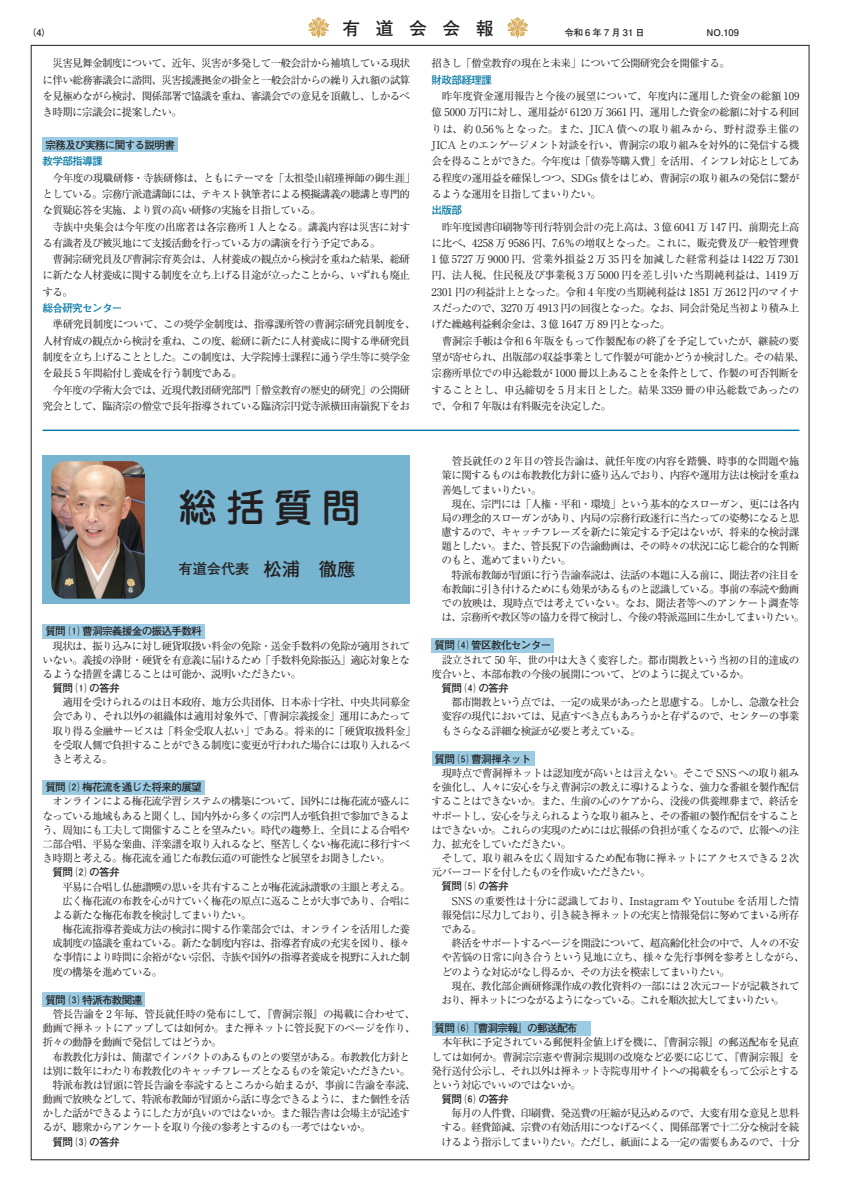
<style>
.page{position:relative;width:842px;height:1191px;background:#fff}
.page>*{position:absolute;margin:0;border:0;box-sizing:border-box;transform-origin:0 0}
.t1{font:500 38.3px "Jun 34 Pro";color:#231f20}
.t2{font:700 17.7px "Futo Go B101 Pr 6";letter-spacing:.88em;color:#231f20}
.t3{font:700 14.2px "Futo Go B101 Pr 6";color:#231f20}
.総長演説_本文_15Q{font:10.6px/16.3px "Ryumin Pr 6 N";letter-spacing:-.065em;color:#231f20}
.字下げ1{font:10.6px/14.2px "Ryumin Pr 6 N";letter-spacing:-.065em;color:#231f20;text-align:justify}
.横組_本文_15Q{font:10.6px/14.2px "Ryumin Pr 6 N";letter-spacing:-.065em;color:#231f20;text-align:justify}
.総括質問_見出{font:700 10.6px "Futo Go B101 Pr 6 N";letter-spacing:-.065em;color:#231f20}
.字下げ1-2{font:10.6px/14.2px "Ryumin Pr 6 N";letter-spacing:-.085em;color:#231f20}
.横組_本文_15Q-2{font:10.6px/14.2px "Ryumin Pr 6 N";letter-spacing:-.04em;color:#231f20}
.答弁{font:700 10.6px "Futo Go B101 Pr 6 N";letter-spacing:-.065em;color:#231f20}
.総長演説_見出{font:700 10.6px "Futo Go B101 Pr 6 N";letter-spacing:-.065em;color:#0076a3}
.総括質問_見出_アキなし{font:700 10.6px "Futo Go B101 Pr 6 N";letter-spacing:-.065em;color:#231f20}
.t4{font:700 9.2px "Futo Go B101 Pr 6";letter-spacing:.245em;color:#231f20}
.s1{font-size:18.4px}
</style>
<div class="page">
<img style="left:309px;top:17px;width:19px;height:20px">
<img style="left:508px;top:17px;width:19px;height:20px">
<div style="left:43px;top:137px;width:135px;height:15px;background:#9bcce3"></div>
<div style="left:43px;top:624px;width:162px;height:15px;background:#9bcce3"></div>
<div style="left:43px;top:780px;width:162px;height:14px;background:#9bcce3"></div>
<div style="left:43px;top:992px;width:102px;height:15px;background:#9bcce3"></div>
<div style="left:432px;top:638px;width:122px;height:15px;background:#9bcce3"></div>
<div style="left:432px;top:751px;width:102px;height:15px;background:#9bcce3"></div>
<div style="left:432px;top:1020px;width:158px;height:15px;background:#9bcce3"></div>
<div style="left:43px;top:456px;width:367px;height:148px;background:#76b4cf"></div>
<img style="left:51px;top:461px;width:94px;height:137px">
<hr style="left:43px;top:429px;width:756px;height:2px;background:#0076a3">
<p class="t4" style="left:27px;top:25px;width:25px">（4）</p>
<h2 class="t2" style="left:343px;top:14px;width:152px">有道会会報</h2>
<p class="t4" style="left:564px;top:25px;width:82px">令和6年7月31日</p>
<p class="t4" style="left:707px;top:25px;width:34px">NO.109</p>
<p class="総長演説_本文_15Q" style="left:432px;top:55px;width:300px">招きし「僧堂教育の現在と未来」について公開研究会を開催する。</p>
<p class="総長演説_見出" style="left:432px;top:71px;width:62px">財政部経理課</p>
<p class="総長演説_本文_15Q" style="left:432px;top:87px;width:369px;text-align:justify">　昨年度資金運用報告と今後の展望について、年度内に運用した資金の総額 109億 5000 万円に対し、運用益が 6120 万 3661 円、運用した資金の総額に対する利回りは、約 0.56％となった。また、JICA 債への取り組みから、野村證券主催のJICA とのエンゲージメント対談を行い、曹洞宗の取り組みを対外的に発信する機会を得ることができた。今年度は「債券等購入費」を活用、インフレ対応としてある程度の運用益を確保しつつ、SDGs 債をはじめ、曹洞宗の取り組みの発信に繋がるような運用を目指してまいりたい。</p>
<p class="総長演説_見出" style="left:432px;top:202px;width:32px">出版部</p>
<p class="総長演説_本文_15Q" style="left:432px;top:218px;width:369px;text-align:justify">　昨年度図書印刷物等刊行特別会計の売上高は、3 億 6041 万 147 円、前期売上高に比べ、4258 万 9586 円、7.6％の増収となった。これに、販売費及び一般管理費1 億 5727 万 9000 円、営業外損益 2 万 35 円を加減した経常利益は 1422 万 7301円、法人税、住民税及び事業税 3 万 5000 円を差し引いた当期純利益は、1419 万2301 円の利益計上となった。令和 4 年度の当期純利益は 1851 万 2612 円のマイナスだったので、3270 万 4913 円の回復となった。なお、同会計発足当初より積み上げた繰越利益剰余金は、3 億 1647 万 89 円となった。</p>
<p class="総長演説_本文_15Q" style="left:432px;top:332px;width:375px">　曹洞宗手帳は令和 6 年版をもって作製配布の終了を予定していたが、継続の要望が寄せられ、出版部の収益事業として作製が可能かどうか検討した。その結果、宗務所単位での申込総数が 1000 冊以上あることを条件として、作製の可否判断をすることとし、申込締切を 5 月末日とした。結果 3359 冊の申込総数であったので、令和 7 年版は有料販売を決定した。</p>
<p class="総長演説_本文_15Q" style="left:43px;top:55px;width:369px;text-align:justify">　災害見舞金制度について、近年、災害が多発して一般会計から補填している現状に伴い総務審議会に諮問、災害援護拠金の掛金と一般会計からの繰り入れ額の試算を見極めながら検討、関係部署で協議を重ね、審議会での意見を頂戴し、しかるべき時期に宗議会に提案したい。</p>
<p class="総括質問_見出_アキなし" style="left:45px;top:136px;width:131px">宗務及び実務に関する説明書</p>
<p class="総長演説_見出" style="left:43px;top:153px;width:62px">教学部指導課</p>
<p class="総長演説_本文_15Q" style="left:43px;top:169px;width:375px">　今年度の現職研修・寺族研修は、ともにテーマを「太祖瑩山紹瑾禅師の御生涯」としている。宗務庁派遣講師には、テキスト執筆者による模擬講義の聴講と専門的な質疑応答を実施、より質の高い研修の実施を目指している。</p>
<p class="総長演説_本文_15Q" style="left:43px;top:218px;width:369px">　寺族中央集会は今年度の出席者は各宗務所 1 人となる。講義内容は災害に対する有識者及び被災地にて支援活動を行っている方の講演を行う予定である。</p>
<p class="総長演説_本文_15Q" style="left:43px;top:250px;width:369px;text-align:justify">　曹洞宗研究員及び曹洞宗育英会は、人材養成の観点から検討を重ねた結果、総研に新たな人材養成に関する制度を立ち上げる目途が立ったことから、いずれも廃止する。</p>
<p class="総長演説_見出" style="left:43px;top:299px;width:82px">総合研究センター</p>
<p class="総長演説_本文_15Q" style="left:43px;top:316px;width:375px">　準研究員制度について、この奨学金制度は、指導課所管の曹洞宗研究員制度を、人材育成の観点から検討を重ね、この度、総研に新たに人材養成に関する準研究員制度を立ち上げることとした。この制度は、大学院博士課程に通う学生等に奨学金を最長 5 年間給付し養成を行う制度である。</p>
<p class="総長演説_本文_15Q" style="left:43px;top:381px;width:369px">　今年度の学術大会では、近現代教団研究部門「僧堂教育の歴史的研究」の公開研究会として、臨済宗の僧堂で長年指導されている臨済宗円覚寺派横田南嶺猊下をお</p>
<p class="t1" style="left:178px;top:477px;width:183px">総括質問</p>
<p class="t3" style="left:178px;top:557px;width:179px">有道会代表　<span class="s1">松浦　徹應</span></p>
<p class="総括質問_見出" style="left:45px;top:623px;width:158px">質問 ⑴ 曹洞宗義援金の振込手数料</p>
<p class="横組_本文_15Q" style="left:43px;top:638px;width:369px">　現状は、振り込みに対し硬貨取扱い料金の免除・送金手数料の免除が適用されていない。義援の浄財・硬貨を有意義に届けるため「手数料免除振込」適応対象となるような措置を講じることは可能か、説明いただきたい。</p>
<p class="答弁" style="left:52px;top:679px;width:69px">質問 ⑴ の答弁</p>
<p class="字下げ1" style="left:52px;top:694px;width:365px;text-align:left">　適用を受けられるのは日本政府、地方公共団体、日本赤十字社、中央共同募金会であり、それ以外の組織体は適用対象外で、「曹洞宗義援金」運用にあたって取り得る金融サービスは「料金受取人払い」である。将来的に「硬貨取扱料金」を受取人側で負担することができる制度に変更が行われた場合には取り入れるべきと考える。</p>
<p class="総括質問_見出" style="left:45px;top:778px;width:158px">質問 ⑵ 梅花流を通じた将来的展望</p>
<p class="横組_本文_15Q" style="left:43px;top:794px;width:369px">　オンラインによる梅花流学習システムの構築について、国外には梅花流が盛んになっている地域もあると聞くし、国内外から多くの宗門人が低負担で参加できるよう、周知にも工夫して開催することを望みたい。時代の趨勢上、全員による合唱や二部合唱、平易な楽曲、洋楽譜を取り入れるなど、堅苦しくない梅花流に移行すべき時期と考える。梅花流を通じた布教伝道の可能性など展望をお聞きしたい。</p>
<p class="答弁" style="left:52px;top:864px;width:69px">質問 ⑵ の答弁</p>
<p class="字下げ1" style="left:52px;top:879px;width:359px">　平易に合唱し仏徳讃嘆の思いを共有することが梅花流詠讃歌の主眼と考える。</p>
<p class="字下げ1" style="left:52px;top:893px;width:359px">　広く梅花流の布教を心がけていく梅花の原点に返ることが大事であり、合唱による新たな梅花布教を検討してまいりたい。</p>
<p class="字下げ1" style="left:52px;top:921px;width:359px">　梅花流指導者養成方法の検討に関する作業部会では、オンラインを活用した養成制度の協議を重ねている。新たな制度内容は、指導者育成の充実を図り、様々な事情により時間に余裕がない宗侶、寺族や国外の指導者養成を視野に入れた制度の構築を進めている。</p>
<p class="総括質問_見出" style="left:45px;top:991px;width:99px">質問 ⑶ 特派布教関連</p>
<p class="横組_本文_15Q" style="left:42px;top:1006px;width:375px">　管長告諭を 2 年毎、管長就任時の発布にして、『曹洞宗報』の掲載に合わせて、動画で禅ネットにアップしては如何か。また禅ネットに管長猊下のページを作り、折々の動静を動画で発信してはどうか。</p>
<p class="横組_本文_15Q" style="left:42px;top:1049px;width:369px">　布教教化方針は、簡潔でインパクトのあるものとの要望がある。布教教化方針とは別に数年にわたり布教教化のキャッチフレーズとなるものを策定いただきたい。</p>
<p class="横組_本文_15Q" style="left:42px;top:1077px;width:375px;text-align:left">　特派布教は冒頭に管長告諭を奉読するところから始まるが、事前に告諭を奉読、動画で放映などして、特派布教師が冒頭から話に専念できるように、また個性を活かした話ができるようにした方が良いのではないか。また報告書は会場主が記述するが、聴衆からアンケートを取り今後の参考とするのも一考ではないか。</p>
<p class="答弁" style="left:52px;top:1133px;width:69px">質問 ⑶ の答弁</p>
<p class="字下げ1" style="left:441px;top:453px;width:359px">　管長就任の 2 年目の管長告諭は、就任年度の内容を踏襲、時事的な問題や施策に関するものは布教教化方針に盛り込んでおり、内容や運用方法は検討を重ね善処してまいりたい。</p>
<p class="字下げ1" style="left:441px;top:496px;width:359px">　現在、宗門には「人権・平和・環境」という基本的なスローガン、更には各内局の理念的スローガンがあり、内局の宗務行政遂行に当たっての姿勢になると思慮するので、キャッチフレーズを新たに策定する予定はないが、将来的な検討課題としたい。また、管長猊下の告諭動画は、その時々の状況に応じ総合的な判断のもと、進めてまいりたい。</p>
<p class="字下げ1" style="left:441px;top:567px;width:365px;text-align:left">　特派布教師が冒頭に行う告諭奉読は、法話の本題に入る前に、聞法者の注目を布教師に引き付けるためにも効果があるものと認識している。事前の奉読や動画での放映は、現時点では考えていない。なお、聞法者等へのアンケート調査等は、宗務所や教区等の協力を得て検討し、今後の特派巡回に生かしてまいりたい。</p>
<p class="総括質問_見出" style="left:434px;top:637px;width:118px">質問 ⑷ 管区教化センター</p>
<p class="横組_本文_15Q" style="left:432px;top:652px;width:369px">　設立されて 50 年、世の中は大きく変容した。都市開教という当初の目的達成の度合いと、本部布教の今後の展開について、どのように捉えているか。</p>
<p class="答弁" style="left:441px;top:679px;width:69px">質問 ⑷ の答弁</p>
<p class="字下げ1" style="left:441px;top:694px;width:359px">　都市開教という点では、一定の成果があったと思慮する。しかし、急激な社会変容の現代においては、見直すべき点もあろうかと存ずるので、センターの事業もさらなる詳細な検証が必要と考えている。</p>
<p class="総括質問_見出" style="left:434px;top:750px;width:99px">質問 ⑸ 曹洞禅ネット</p>
<p class="横組_本文_15Q" style="left:432px;top:765px;width:369px">　現時点で曹洞禅ネットは認知度が高いとは言えない。そこで SNS への取り組みを強化し、人々に安心を与え曹洞宗の教えに導けるような、強力な番組を製作配信することはできないか。また、生前の心のケアから、没後の供養埋葬まで、終活をサポートし、安心を与えられるような取り組みと、その番組の製作配信をすることはできないか。これらの実現のためには広報係の負担が重くなるので、広報への注力、拡充をしていただきたい。</p>
<p class="横組_本文_15Q-2" style="left:432px;top:850px;width:369px">　そして、取り組みを広く周知するため配布物に禅ネットにアクセスできる 2 次元バーコードを付したものを作成いただきたい。</p>
<p class="答弁" style="left:441px;top:878px;width:69px">質問 ⑸ の答弁</p>
<p class="字下げ1" style="left:441px;top:893px;width:359px">　SNS の重要性は十分に認識しており、Instagram や Youtube を活用した情報発信に尽力しており、引き続き禅ネットの充実と情報発信に努めてまいる所存である。</p>
<p class="字下げ1" style="left:441px;top:935px;width:365px;text-align:left">　終活をサポートするページを開設について、超高齢化社会の中で、人々の不安や苦悩の日常に向き合うという見地に立ち、様々な先行事例を参考としながら、どのような対応がなし得るか、その方法を模索してまいりたい。</p>
<p class="字下げ1-2" style="left:441px;top:978px;width:360px">　現在、教化部企画研修課作成の教化資料の一部には 2 次元コードが記載されており、禅ネットにつながるようになっている。これを順次拡大してまいりたい。</p>
<p class="総括質問_見出" style="left:434px;top:1019px;width:155px">質問 ⑹『曹洞宗報』の郵送配布　</p>
<p class="横組_本文_15Q" style="left:432px;top:1034px;width:369px">　本年秋に予定されている郵便料金値上げを機に、『曹洞宗報』の郵送配布を見直しては如何か。曹洞宗宗憲や曹洞宗規則の改廃など必要に応じて、『曹洞宗報』を発行送付公示し、それ以外は禅ネット寺院専用サイトへの掲載をもって公示とするという対応でいいのではないか。</p>
<p class="答弁" style="left:441px;top:1090px;width:69px">質問 ⑹ の答弁</p>
<p class="字下げ1" style="left:441px;top:1105px;width:359px">　毎月の人件費、印刷費、発送費の圧縮が見込めるので、大変有用な意見と思料する。経費節減、宗費の有効活用につなげるべく、関係部署で十二分な検討を続けるよう指示してまいりたい。ただし、紙面による一定の需要もあるので、十分</p>
</div>
